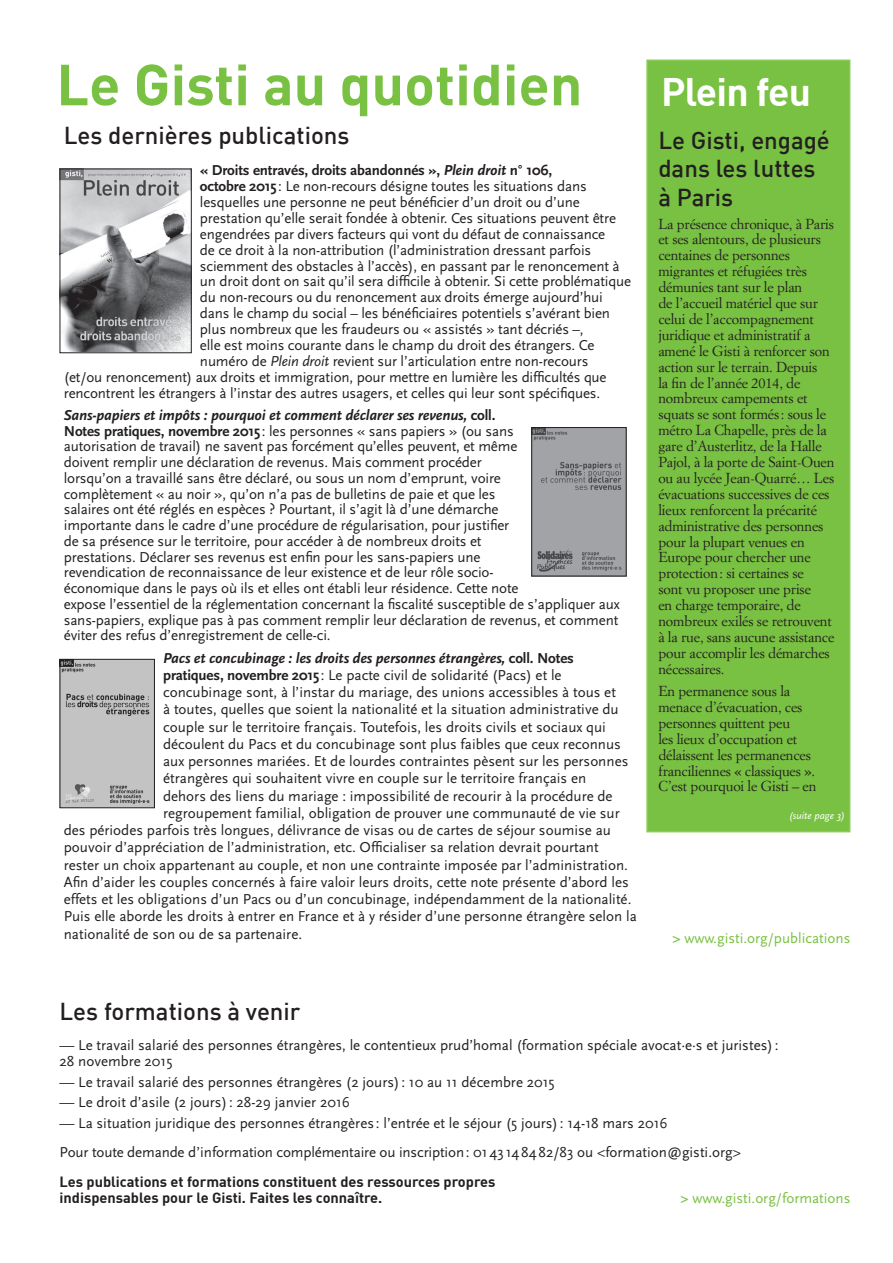
<style>
.page{position:relative;width:893px;height:1263px;background:#fff}
.page>*{position:absolute;margin:0;border:0;box-sizing:border-box;transform-origin:0 0}
.Titre_1{font:700 57px "DIN";color:#79c142}
.t1{font:700 39px "DIN";letter-spacing:-.02em;color:#fff}
.Titre_3{font:500 24px/28.8px "DIN";color:#231f20}
.Formations{font:15px/15.8px "Scala Sans";letter-spacing:-.01em;color:#231f20}
.Formations-2{font:italic 700 15px "Scala Sans";letter-spacing:-.01em;color:#231f20}
.t2{font:15px "Scala Sans";color:#79c142}
.Formations-3{font:700 15px "Scala Sans";letter-spacing:-.01em;color:#231f20}
.t3{font:700 14.55px/16.8px "DIN";color:#231f20}
.t4{font:14.25px/15.9px "Simoncini Garamond";letter-spacing:-.01em;color:#231f20}
.t5{font:italic 10.5px "Scala Sans";color:#fff}
.s1{font-style:italic}
.s2{font-weight:700}
.s3{font-weight:700;font-style:italic}
.s4{font-style:normal}
</style>
<div class="page">
<div style="left:646px;top:60px;width:204px;height:772px;background:#79c142;border:2px solid #8cc85a"></div>
<img style="left:533px;top:429px;width:91px;height:145px">
<div style="left:531px;top:427px;width:95px;height:149px;border:1px solid #231f20"></div>
<img style="left:62px;top:171px;width:127px;height:180px">
<img style="left:62px;top:661px;width:91px;height:145px">
<div style="left:60px;top:659px;width:95px;height:149px;border:1px solid #231f20"></div>
<p class="Titre_1" style="left:56px;top:47px;width:527px">Le Gisti au quotidien</p>
<p class="Titre_3" style="left:64px;top:121px;width:287px">Les dernières publications</p>
<p class="Formations-3" style="left:200px;top:162px;width:354px">« Droits entravés, droits abandonnés », <span class="s1">Plein droit</span> n° 106,</p>
<p class="Formations" style="left:200px;top:179px;width:388px"><span class="s2">octobre 2015</span> : Le non-recours désigne toutes les situations dans</p>
<p class="Formations" style="left:200px;top:194px;width:381px">lesquelles une personne ne peut bénéficier d’un droit ou d’une</p>
<p class="Formations" style="left:200px;top:210px;width:418px">prestation qu’elle serait fondée à obtenir. Ces situations peuvent être</p>
<p class="Formations" style="left:200px;top:226px;width:407px">engendrées par divers facteurs qui vont du défaut de connaissance</p>
<p class="Formations" style="left:200px;top:242px;width:393px">de ce droit à la non-attribution (l’administration dressant parfois</p>
<p class="Formations" style="left:200px;top:258px;width:421px">sciemment des obstacles à l’accès), en passant par le renoncement à</p>
<p class="Formations" style="left:200px;top:274px;width:433px">un droit dont on sait qu’il sera difficile à obtenir. Si cette problématique</p>
<p class="Formations" style="left:200px;top:290px;width:404px">du non-recours ou du renoncement aux droits émerge aujourd’hui</p>
<p class="Formations" style="left:200px;top:306px;width:412px">dans le champ du social – les bénéficiaires potentiels s’avérant bien</p>
<p class="Formations" style="left:200px;top:322px;width:385px">plus nombreux que les fraudeurs ou « assistés » tant décriés –,</p>
<p class="Formations" style="left:200px;top:338px;width:396px">elle est moins courante dans le champ du droit des étrangers. Ce</p>
<p class="Formations" style="left:200px;top:353px;width:390px">numéro de <span class="s1">Plein droit</span> revient sur l’articulation entre non-recours</p>
<p class="Formations" style="left:64px;top:369px;width:544px">(et/ou renoncement) aux droits et immigration, pour mettre en lumière les difficultés que</p>
<p class="Formations" style="left:64px;top:385px;width:538px">rencontrent les étrangers à l’instar des autres usagers, et celles qui leur sont spécifiques.</p>
<p class="Formations" style="left:64px;top:407px;width:557px"><span class="s3">Sans-papiers et impôts : pourquoi et comment déclarer ses revenus,</span> <span class="s2">coll.<br>Notes pratiques, novembre 2015</span> : les personnes « sans papiers » (ou sans<br>autorisation de travail) ne savent pas forcément qu’elles peuvent, et même<br>doivent remplir une déclaration de revenus. Mais comment procéder<br>lorsqu’on a travaillé sans être déclaré, ou sous un nom d’emprunt, voire<br>complètement « au noir », qu’on n’a pas de bulletins de paie et que les<br>salaires ont été réglés en espèces ? Pourtant, il s’agit là d’une démarche<br>importante dans le cadre d’une procédure de régularisation, pour justifier<br>de sa présence sur le territoire, pour accéder à de nombreux droits et<br>prestations. Déclarer ses revenus est enfin pour les sans-papiers une<br>revendication de reconnaissance de leur existence et de leur rôle socio-<br>économique dans le pays où ils et elles ont établi leur résidence. Cette note<br>expose l’essentiel de la réglementation concernant la fiscalité susceptible de s’appliquer aux sans-papiers, explique pas à pas comment remplir leur déclaration de revenus, et comment éviter des refus d’enregistrement de celle-ci.</p>
<p class="Formations-2" style="left:163px;top:650px;width:412px">Pacs et concubinage : les droits des personnes étrangères, <span class="s4">coll. Notes</span></p>
<p class="Formations" style="left:163px;top:667px;width:400px"><span class="s2">pratiques, novembre 2015</span>: Le pacte civil de solidarité (Pacs) et le</p>
<p class="Formations" style="left:163px;top:685px;width:454px">concubinage sont, à l’instar du mariage, des unions accessibles à tous et</p>
<p class="Formations" style="left:163px;top:702px;width:457px">à toutes, quelles que soient la nationalité et la situation administrative du</p>
<p class="Formations" style="left:163px;top:719px;width:444px">couple sur le territoire français. Toutefois, les droits civils et sociaux qui</p>
<p class="Formations" style="left:163px;top:736px;width:459px">découlent du Pacs et du concubinage sont plus faibles que ceux reconnus</p>
<p class="Formations" style="left:163px;top:754px;width:467px">aux personnes mariées. Et de lourdes contraintes pèsent sur les personnes</p>
<p class="Formations" style="left:163px;top:771px;width:425px">étrangères qui souhaitent vivre en couple sur le territoire français en</p>
<p class="Formations" style="left:163px;top:788px;width:451px">dehors des liens du mariage : impossibilité de recourir à la procédure de</p>
<p class="Formations" style="left:163px;top:805px;width:458px">regroupement familial, obligation de prouver une communauté de vie sur</p>
<p class="Formations" style="left:64px;top:823px;width:549px">des périodes parfois très longues, délivrance de visas ou de cartes de séjour soumise au</p>
<p class="Formations" style="left:64px;top:840px;width:536px">pouvoir d’appréciation de l’administration, etc. Officialiser sa relation devrait pourtant</p>
<p class="Formations" style="left:64px;top:857px;width:566px">rester un choix appartenant au couple, et non une contrainte imposée par l’administration.</p>
<p class="Formations" style="left:64px;top:874px;width:566px">Afin d’aider les couples concernés à faire valoir leurs droits, cette note présente d’abord les</p>
<p class="Formations" style="left:64px;top:892px;width:569px">effets et les obligations d’un Pacs ou d’un concubinage, indépendamment de la nationalité.</p>
<p class="Formations" style="left:64px;top:909px;width:575px">Puis elle aborde les droits à entrer en France et à y résider d’une personne étrangère selon la</p>
<p class="Formations" style="left:64px;top:926px;width:240px">nationalité de son ou de sa partenaire.</p>
<p class="t1" style="left:661px;top:66px;width:151px">Plein feu</p>
<p class="Titre_3" style="left:658px;top:125px;width:173px">Le Gisti, engagé dans les luttes à Paris</p>
<p class="t4" style="left:658px;top:215px;width:178px">La présence chronique, à Paris et ses alentours, de plusieurs centaines de personnes migrantes et réfugiées très démunies tant sur le plan<br>de l’accueil matériel que sur celui de l’accompagnement juridique et administratif a amené le Gisti à renforcer son action sur le terrain. Depuis<br>la fin de l’année 2014, de nombreux campements et squats se sont formés: sous le métro La Chapelle, près de la gare d’Austerlitz, de la Halle<br>Pajol, à la porte de Saint-Ouen ou au lycée Jean-Quarré… Les évacuations successives de ces lieux renforcent la précarité administrative des personnes pour la plupart venues en<br>Europe pour chercher une protection: si certaines se<br>sont vu proposer une prise<br>en charge temporaire, de nombreux exilés se retrouvent à la rue, sans aucune assistance pour accomplir les démarches nécessaires.</p>
<p class="t4" style="left:658px;top:683px;width:160px">En permanence sous la menace d’évacuation, ces personnes quittent peu<br>les lieux d’occupation et délaissent les permanences franciliennes « classiques ».<br>C’est pourquoi le Gisti – en</p>
<p class="t5" style="left:789px;top:809px;width:57px">(suite page 3)</p>
<p class="t2" style="left:672px;top:930px;width:180px"><span class="s2">&gt;</span> www.gisti.org/publications</p>
<p class="Titre_3" style="left:60px;top:996px;width:242px">Les formations à venir</p>
<p class="Formations" style="left:60px;top:1037px;width:720px">— Le travail salarié des personnes étrangères, le contentieux prud’homal (formation spéciale avocat·e·s et juristes):<br>28 novembre 2015</p>
<p class="Formations" style="left:60px;top:1074px;width:497px">— Le travail salarié des personnes étrangères (2 jours): 10 au 11 décembre 2015</p>
<p class="Formations" style="left:60px;top:1095px;width:292px">— Le droit d’asile (2 jours): 28-29 janvier 2016</p>
<p class="Formations" style="left:60px;top:1116px;width:610px">— La situation juridique des personnes étrangères : l’entrée et le séjour (5 jours): 14-18 mars 2016</p>
<p class="Formations" style="left:60px;top:1144px;width:683px">Pour toute demande d’information complémentaire ou inscription: 0143 148482/83 ou &lt;formation@gisti.org&gt;</p>
<p class="t3" style="left:60px;top:1172px;width:437px">Les publications et formations constituent des ressources propres indispensables pour le Gisti. Faites les connaître.</p>
<p class="t2" style="left:681px;top:1190px;width:171px"><span class="s2">&gt;</span> www.gisti.org/formations</p>
</div>
